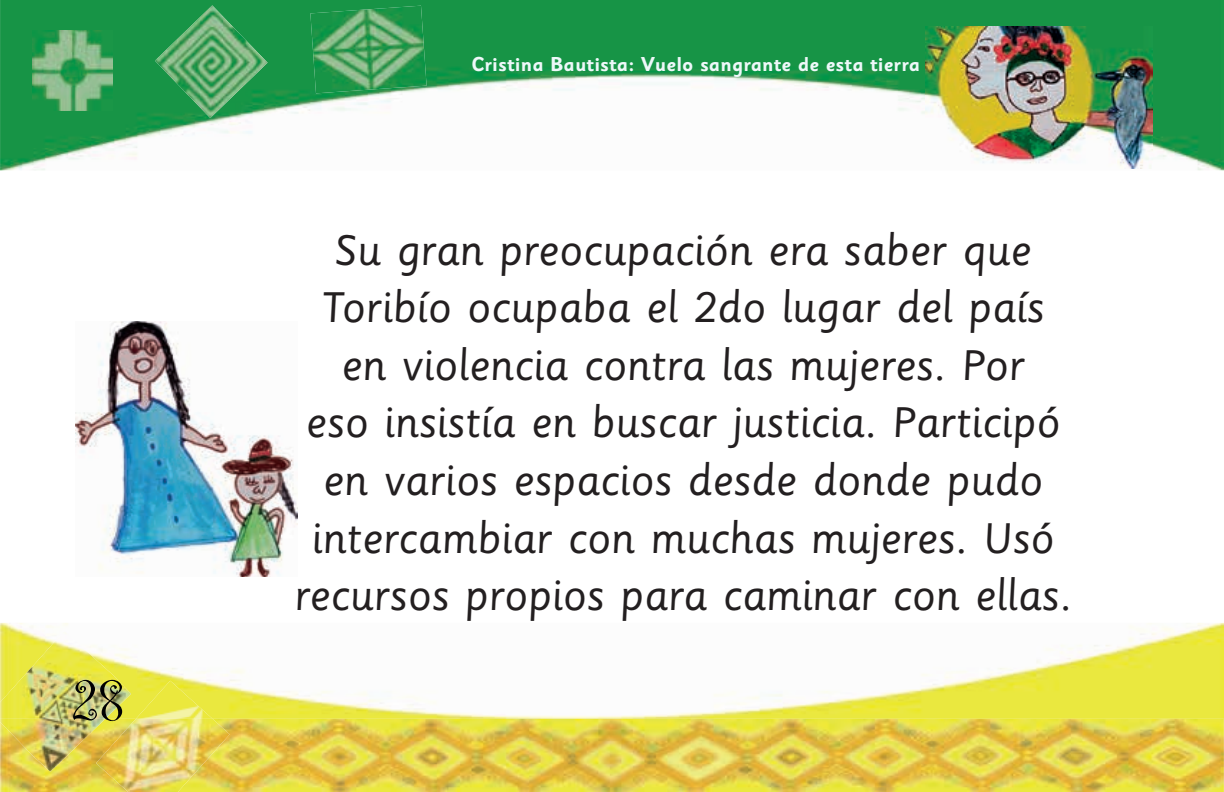
<style>
.page{position:relative;width:1224px;height:792px;background:#fff}
.page>*{position:absolute;margin:0;border:0;box-sizing:border-box;transform-origin:0 0}
.t1{font:60px "Curlz";color:#000002}
.t2{font:48px/57.6px "Sassoon Primary Std";color:#231f20;text-align:center}
.t3{font:700 20px "Sassoon Sans Std";letter-spacing:.005em;color:#eef8f9}
</style>
<div class="page">
<img style="left:0;top:0;width:1224px;height:170px">
<img style="left:0;top:623px;width:1224px;height:96px">
<img style="left:0;top:719px;width:1224px;height:73px">
<img style="left:33px;top:30px;width:80px;height:81px">
<img style="left:0;top:631px;width:131px;height:88px">
<svg style="left:0;top:702px;width:1px;height:17px"></svg>
<img style="left:0;top:719px;width:96px;height:53px">
<img style="left:136px;top:681px;width:77px;height:38px">
<img style="left:96px;top:719px;width:134px;height:73px">
<img style="left:155px;top:5px;width:113px;height:113px">
<img style="left:76px;top:321px;width:221px;height:256px">
<img style="left:310px;top:6px;width:117px;height:87px">
<img style="left:925px;top:27px;width:227px;height:142px">
<p class="t1" style="left:72px;top:659px;width:53px">28</p>
<p class="t3" style="left:471px;top:52px;width:450px">Cristina Bautista: Vuelo sangrante de esta tierra</p>
<p class="t2" style="left:294px;top:221px;width:779px">Su gran preocupación era saber que Toribío ocupaba el 2do lugar del país en violencia contra las mujeres. Por<br>eso insistía en buscar justicia. Participó en varios espacios desde donde pudo intercambiar con muchas mujeres. Usó recursos propios para caminar con ellas.</p>
</div>
